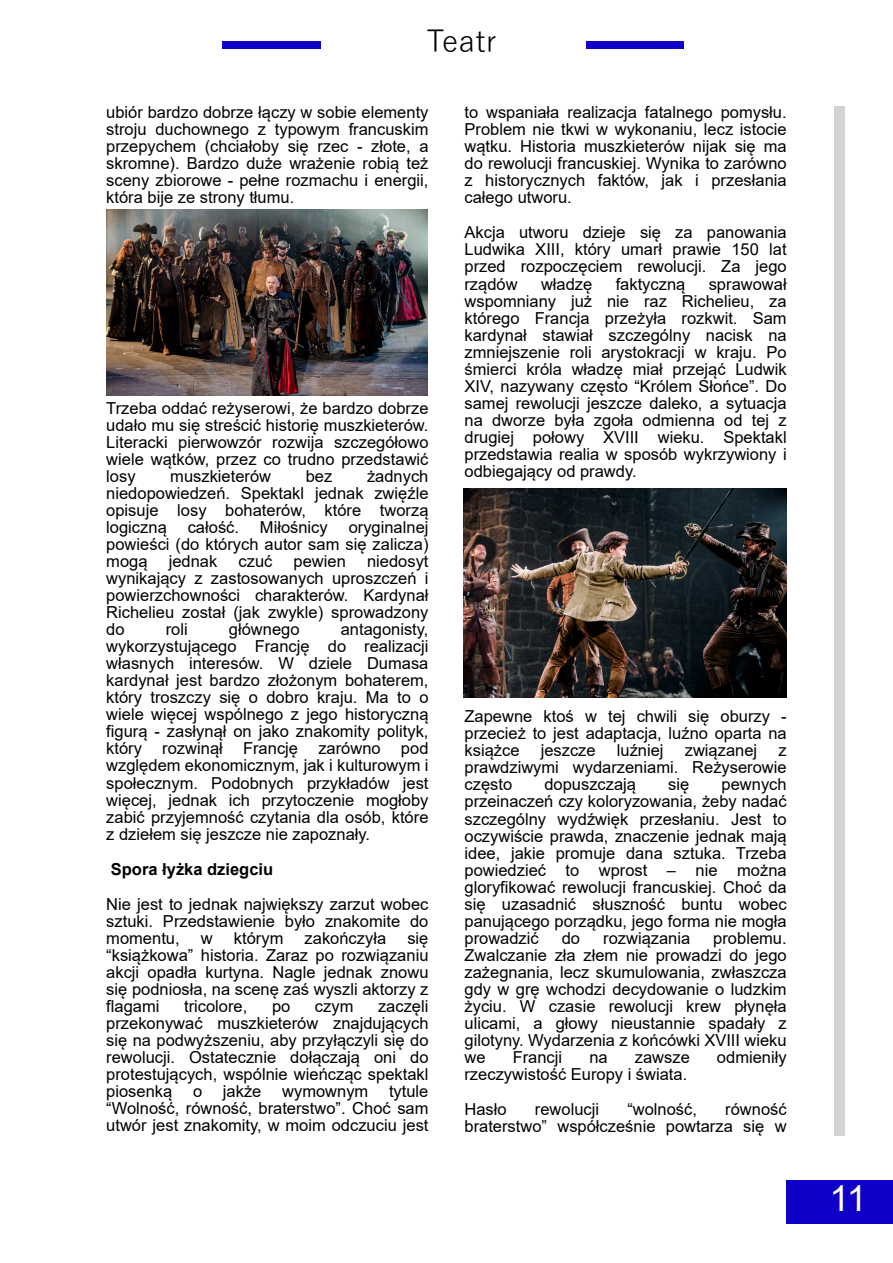
<style>
.page{position:relative;width:893px;height:1263px;background:#fff}
.page>*{position:absolute;margin:0;border:0;box-sizing:border-box;transform-origin:0 0}
.t1{font:36px "Arial";color:#fff}
.t2{font:30px "Yu Gothic";color:#000}
.t3{font:16.5px/17.1px "Arial";color:#000;text-align:justify}
.t4{font:700 16.5px "Arial";color:#000}
</style>
<div class="page">
<div style="left:223px;top:42px;width:461px;height:7px;background:#0f00c8"></div>
<div style="left:321px;top:14px;width:265px;height:73px;background:#fff"></div>
<div style="left:787px;top:1180px;width:106px;height:43px;background:#0f00c8"></div>
<div style="left:835px;top:106px;width:10px;height:1029px;background:#d3d3d3"></div>
<img style="left:463px;top:489px;width:324px;height:208px">
<img style="left:106px;top:209px;width:321px;height:187px">
<h2 class="t2" style="left:426px;top:26px;width:72px">Teatr</h2>
<p class="t3" style="left:106px;top:105px;width:324px">ubiór bardzo dobrze łączy w sobie elementy stroju duchownego z typowym francuskim przepychem (chciałoby się rzec - złote, a skromne). Bardzo duże wrażenie robią też sceny zbiorowe - pełne rozmachu i energii, która bije ze strony tłumu.</p>
<p class="t3" style="left:106px;top:401px;width:324px">Trzeba oddać reżyserowi, że bardzo dobrze udało mu się streścić historię muszkieterów.<br>Literacki pierwowzór rozwija szczegółowo wiele wątków, przez co trudno przedstawić losy</p>
<p class="t3" style="left:170px;top:469px;width:102px">muszkieterów</p>
<p class="t3" style="left:306px;top:469px;width:28px">bez</p>
<p class="t3" style="left:106px;top:469px;width:324px;text-indent:261px">żadnych niedopowiedzeń. Spektakl jednak zwięźle opisuje losy bohaterów, które tworzą logiczną</p>
<p class="t3" style="left:188px;top:520px;width:53px">całość.</p>
<p class="t3" style="left:260px;top:520px;width:69px">Miłośnicy</p>
<p class="t3" style="left:106px;top:520px;width:324px;text-indent:242px">oryginalnej powieści (do których autor sam się zalicza) mogą</p>
<p class="t3" style="left:169px;top:554px;width:50px">jednak</p>
<p class="t3" style="left:238px;top:554px;width:35px">czuć</p>
<p class="t3" style="left:294px;top:554px;width:54px">pewien</p>
<p class="t3" style="left:106px;top:554px;width:324px;text-indent:261px">niedosyt wynikający z zastosowanych uproszczeń i powierzchowności charakterów. Kardynał Richelieu został (jak zwykle) sprowadzony do</p>
<p class="t3" style="left:166px;top:622px;width:24px">roli</p>
<p class="t3" style="left:229px;top:622px;width:72px">głównego</p>
<p class="t3" style="left:106px;top:622px;width:324px;text-indent:234px">antagonisty, wykorzystującego Francję do realizacji własnych interesów. W dziele Dumasa kardynał jest bardzo złożonym bohaterem, który troszczy się o dobro kraju. Ma to o wiele więcej wspólnego z jego historyczną figurą - zasłynął on jako znakomity polityk, który rozwinął Francję zarówno pod względem ekonomicznym, jak i kulturowym i społecznym. Podobnych przykładów jest więcej, jednak ich przytoczenie mogłoby zabić przyjemność czytania dla osób, które z dziełem się jeszcze nie zapoznały.</p>
<p class="t4" style="left:111px;top:863px;width:164px">Spora łyżka dziegciu</p>
<p class="t3" style="left:106px;top:897px;width:324px">Nie jest to jednak największy zarzut wobec sztuki. Przedstawienie było znakomite do momentu,</p>
<p class="t3" style="left:201px;top:931px;width:13px">w</p>
<p class="t3" style="left:234px;top:931px;width:51px">którym</p>
<p class="t3" style="left:305px;top:931px;width:83px">zakończyła</p>
<p class="t3" style="left:106px;top:931px;width:324px;text-indent:301px">się “książkowa” historia. Zaraz po rozwiązaniu akcji opadła kurtyna. Nagle jednak znowu się podniosła, na scenę zaś wyszli aktorzy z flagami</p>
<p class="t3" style="left:106px;top:999px;width:324px;text-indent:272px">zaczęli przekonywać muszkieterów znajdujących się na podwyższeniu, aby przyłączyli się do rewolucji. Ostatecznie dołączają oni do protestujących, wspólnie wieńcząc spektakl piosenką</p>
<p class="t3" style="left:184px;top:999px;width:65px">tricolore,</p>
<p class="t3" style="left:272px;top:999px;width:20px">po</p>
<p class="t3" style="left:315px;top:999px;width:40px">czym</p>
<p class="t3" style="left:106px;top:1084px;width:324px;text-indent:283px">tytule “Wolność, równość, braterstwo”. Choć sam utwór jest znakomity, w moim odczuciu jest</p>
<p class="t3" style="left:193px;top:1084px;width:11px">o</p>
<p class="t3" style="left:223px;top:1084px;width:40px">jakże</p>
<p class="t3" style="left:282px;top:1084px;width:88px">wymownym</p>
<p class="t3" style="left:464px;top:105px;width:324px">to wspaniała realizacja fatalnego pomysłu.<br>Problem nie tkwi w wykonaniu, lecz istocie wątku. Historia muszkieterów nijak się ma do rewolucji francuskiej. Wynika to zarówno z historycznych faktów, jak i przesłania całego utworu.</p>
<p class="t3" style="left:464px;top:226px;width:324px">Akcja utworu dzieje się za panowania Ludwika XIII, który umarł prawie 150 lat przed rozpoczęciem rewolucji. Za jego rządów</p>
<p class="t3" style="left:541px;top:277px;width:53px">władzę</p>
<p class="t3" style="left:616px;top:277px;width:71px">faktyczną</p>
<p class="t3" style="left:464px;top:277px;width:324px;text-indent:244px">sprawował wspomniany już nie raz Richelieu, za którego Francja przeżyła rozkwit. Sam kardynał stawiał szczególny nacisk na zmniejszenie roli arystokracji w kraju. Po śmierci króla władzę miał przejąć Ludwik XIV, nazywany często “Królem Słońce”. Do samej rewolucji jeszcze daleko, a sytuacja na dworze była zgoła odmienna od tej z drugiej połowy XVIII wieku. Spektakl przedstawia realia w sposób wykrzywiony i odbiegający od prawdy.</p>
<p class="t3" style="left:464px;top:709px;width:324px">Zapewne ktoś w tej chwili się oburzy - przecież to jest adaptacja, luźno oparta na książce</p>
<p class="t3" style="left:541px;top:743px;width:57px">jeszcze</p>
<p class="t3" style="left:617px;top:743px;width:48px">luźniej</p>
<p class="t3" style="left:685px;top:743px;width:74px">związanej</p>
<p class="t3" style="left:464px;top:743px;width:324px;text-indent:314px">z prawdziwymi wydarzeniami. Reżyserowie często</p>
<p class="t3" style="left:464px;top:778px;width:324px;text-indent:257px">pewnych przeinaczeń czy koloryzowania, żeby nadać szczególny wydźwięk przesłaniu. Jest to oczywiście prawda, znaczenie jednak mają idee, jakie promuje dana sztuka. Trzeba powiedzieć to wprost – nie można gloryfikować rewolucji francuskiej. Choć da się uzasadnić słuszność buntu wobec panującego porządku, jego forma nie mogła prowadzić</p>
<p class="t3" style="left:544px;top:778px;width:93px">dopuszczają</p>
<p class="t3" style="left:668px;top:778px;width:23px">się</p>
<p class="t3" style="left:464px;top:931px;width:324px;text-indent:249px">problemu.<br>Zwalczanie zła złem nie prowadzi do jego zażegnania, lecz skumulowania, zwłaszcza gdy w grę wchodzi decydowanie o ludzkim życiu. W czasie rewolucji krew płynęła ulicami, a głowy nieustannie spadały z gilotyny. Wydarzenia z końcówki XVIII wieku we</p>
<p class="t3" style="left:562px;top:931px;width:20px">do</p>
<p class="t3" style="left:603px;top:931px;width:89px">rozwiązania</p>
<p class="t3" style="left:513px;top:1050px;width:51px">Francji</p>
<p class="t3" style="left:589px;top:1050px;width:20px">na</p>
<p class="t3" style="left:635px;top:1050px;width:57px">zawsze</p>
<p class="t3" style="left:717px;top:1050px;width:71px">odmieniły</p>
<p class="t3" style="left:464px;top:1058px;width:224px;line-height:35.1px">rzeczywistość Europy i świata.<br>Hasło</p>
<p class="t3" style="left:535px;top:1102px;width:66px">rewolucji</p>
<p class="t3" style="left:627px;top:1102px;width:71px">“wolność,</p>
<p class="t3" style="left:464px;top:1102px;width:324px;text-align:right">równość<br>braterstwo” współcześnie powtarza się w</p>
<h1 class="t1" style="left:829px;top:1185px;width:39px">11</h1>
</div>
